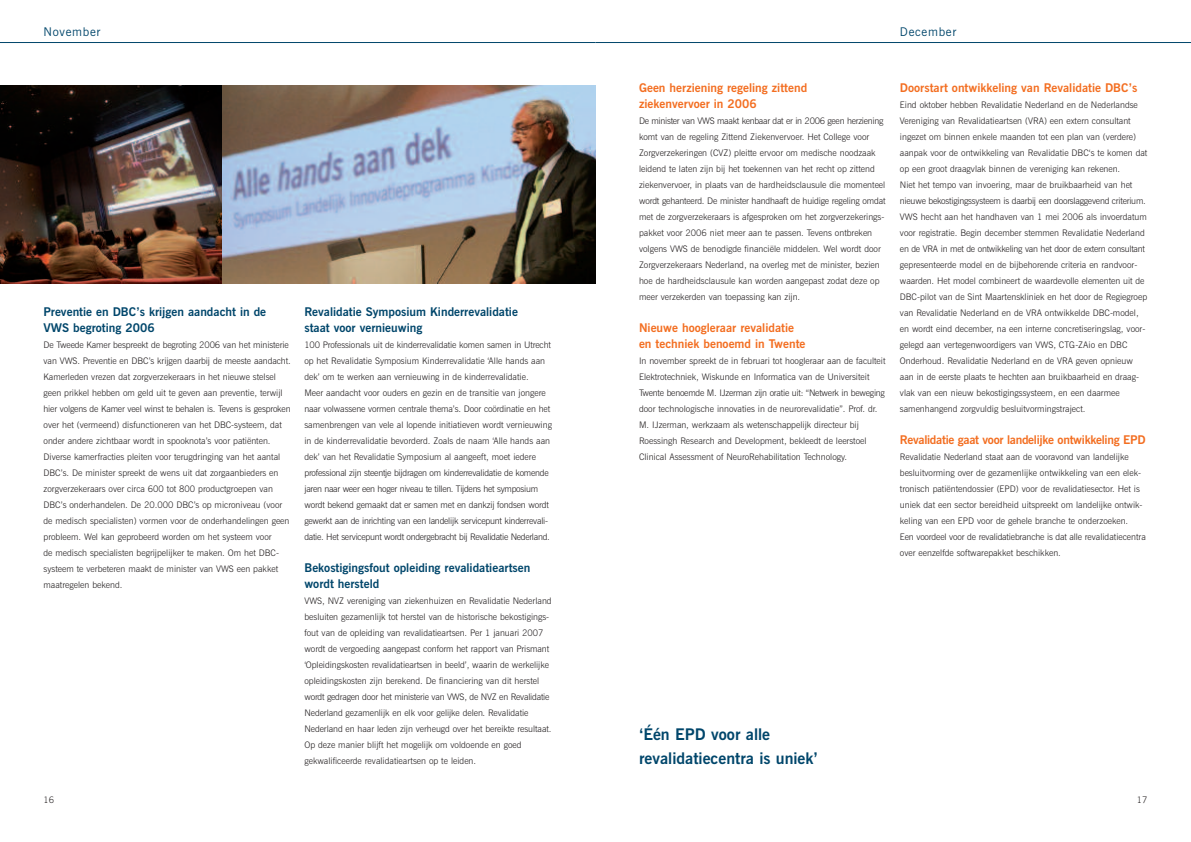
<style>
.page{position:relative;width:1191px;height:842px;background:#fff}
.page>*{position:absolute;margin:0;border:0;box-sizing:border-box;transform-origin:0 0}
.t1{font:700 16px/24px "News Gothic BT";color:#00466b}
.t2{font:700 12px/16px "News Gothic BT";color:#00466b}
.t3{font:700 12px/16px "News Gothic BT";color:#f36e21}
.t4{font:700 12px "News Gothic BT";letter-spacing:-.025em;color:#f36e21}
.t5{font:12px "News Gothic BT";letter-spacing:.06em;color:#00466b}
.t6{font:300 9px/16px "News Gothic BT";color:#231f20}
</style>
<div class="page">
<hr style="left:0;top:42px;width:595px;height:1px;background:#00466b">
<hr style="left:595px;top:42px;width:596px;height:1px;background:#00466b">
<img style="left:0;top:85px;width:222px;height:198px">
<img style="left:222px;top:85px;width:373px;height:198px">
<h2 class="t5" style="left:44px;top:28px;width:58px">November</h2>
<h2 class="t5" style="left:900px;top:28px;width:58px">December</h2>
<h2 class="t2" style="left:44px;top:305px;width:224px">Preventie en DBC’s krijgen aandacht in de<br>VWS begroting 2006</h2>
<p class="t6" style="left:44px;top:338px;width:249px">De Tweede Kamer bespreekt de begroting 2006 van het ministerie van VWS. Preventie en DBC’s krijgen daarbij de meeste aandacht.<br>Kamerleden vrezen dat zorgverzekeraars in het nieuwe stelsel geen prikkel hebben om geld uit te geven aan preventie, terwijl hier volgens de Kamer veel winst te behalen is. Tevens is gesproken over het (vermeend) disfunctioneren van het DBC-systeem, dat onder andere zichtbaar wordt in spooknota’s voor patiënten.<br>Diverse kamerfracties pleiten voor terugdringing van het aantal DBC’s. De minister spreekt de wens uit dat zorgaanbieders en zorgverzekeraars over circa 600 tot 800 productgroepen van DBC’s onderhandelen. De 20.000 DBC’s op microniveau (voor de medisch specialisten) vormen voor de onderhandelingen geen probleem. Wel kan geprobeerd worden om het systeem voor<br>de medisch specialisten begrijpelijker te maken. Om het DBC&shy;systeem te verbeteren maakt de minister van VWS een pakket maatregelen bekend.</p>
<h2 class="t2" style="left:304px;top:305px;width:215px">Revalidatie Symposium Kinderrevalidatie staat voor vernieuwing</h2>
<p class="t6" style="left:304px;top:338px;width:249px">100 Professionals uit de kinderrevalidatie komen samen in Utrecht op het Revalidatie Symposium Kinderrevalidatie ‘Alle hands aan dek’ om te werken aan vernieuwing in de kinderrevalidatie.<br>Meer aandacht voor ouders en gezin en de transitie van jongere naar volwassene vormen centrale thema’s. Door coördinatie en het samenbrengen van vele al lopende initiatieven wordt vernieuwing in de kinderrevalidatie bevorderd. Zoals de naam ‘Alle hands aan dek’ van het Revalidatie Symposium al aangeeft, moet iedere professional zijn steentje bijdragen om kinderrevalidatie de komende jaren naar weer een hoger niveau te tillen. Tijdens het symposium wordt bekend gemaakt dat er samen met en dankzij fondsen wordt gewerkt aan de inrichting van een landelijk servicepunt kinderrevali&shy;datie. Het servicepunt wordt ondergebracht bij Revalidatie Nederland.</p>
<h2 class="t2" style="left:304px;top:561px;width:227px">Bekostigingsfout opleiding revalidatieartsen wordt hersteld</h2>
<p class="t6" style="left:304px;top:594px;width:249px">VWS, NVZ vereniging van ziekenhuizen en Revalidatie Nederland besluiten gezamenlijk tot herstel van de historische bekostigings&shy;fout van de opleiding van revalidatieartsen. Per 1 januari 2007 wordt de vergoeding aangepast conform het rapport van Prismant ‘Opleidingskosten revalidatieartsen in beeld’, waarin de werkelijke opleidingskosten zijn berekend. De financiering van dit herstel wordt gedragen door het ministerie van VWS, de NVZ en Revalidatie Nederland gezamenlijk en elk voor gelijke delen. Revalidatie Nederland en haar leden zijn verheugd over het bereikte resultaat.<br>Op deze manier blijft het mogelijk om voldoende en goed gekwalificeerde revalidatieartsen op te leiden.</p>
<h2 class="t3" style="left:639px;top:81px;width:170px">Geen herziening regeling zittend ziekenvervoer in 2006</h2>
<p class="t6" style="left:639px;top:114px;width:248px">De minister van VWS maakt kenbaar dat er in 2006 geen herziening komt van de regeling Zittend Ziekenvervoer. Het College voor Zorgverzekeringen (CVZ) pleitte ervoor om medische noodzaak leidend te laten zijn bij het toekennen van het recht op zittend ziekenvervoer, in plaats van de hardheidsclausule die momenteel wordt gehanteerd. De minister handhaaft de huidige regeling omdat met de zorgverzekeraars is afgesproken om het zorgverzekerings&shy;pakket voor 2006 niet meer aan te passen. Tevens ontbreken volgens VWS de benodigde financiële middelen. Wel wordt door Zorgverzekeraars Nederland, na overleg met de minister, bezien hoe de hardheidsclausule kan worden aangepast zodat deze op meer verzekerden van toepassing kan zijn.</p>
<h2 class="t3" style="left:639px;top:321px;width:168px">Nieuwe hoogleraar revalidatie en techniek benoemd in Twente</h2>
<p class="t6" style="left:639px;top:354px;width:248px">In november spreekt de in februari tot hoogleraar aan de faculteit Elektrotechniek, Wiskunde en Informatica van de Universiteit Twente benoemde M. IJzerman zijn oratie uit: “Netwerk in beweging door technologische innovaties in de neurorevalidatie”. Prof. dr.<br>M. IJzerman, werkzaam als wetenschappelijk directeur bij Roessingh Research and Development, bekleedt de leerstoel Clinical Assessment of NeuroRehabilitation Technology.</p>
<h2 class="t3" style="left:900px;top:81px;width:239px">Doorstart ontwikkeling van Revalidatie DBC’s</h2>
<p class="t6" style="left:900px;top:98px;width:249px">Eind oktober hebben Revalidatie Nederland en de Nederlandse Vereniging van Revalidatieartsen (VRA) een extern consultant ingezet om binnen enkele maanden tot een plan van (verdere) aanpak voor de ontwikkeling van Revalidatie DBC‘s te komen dat op een groot draagvlak binnen de vereniging kan rekenen.<br>Niet het tempo van invoering, maar de bruikbaarheid van het nieuwe bekostigingssysteem is daarbij een doorslaggevend criterium.<br>VWS hecht aan het handhaven van 1 mei 2006 als invoerdatum voor registratie. Begin december stemmen Revalidatie Nederland en de VRA in met de ontwikkeling van het door de extern consultant gepresenteerde model en de bijbehorende criteria en randvoor&shy;waarden. Het model combineert de waardevolle elementen uit de DBC-pilot van de Sint Maartenskliniek en het door de Regiegroep van Revalidatie Nederland en de VRA ontwikkelde DBC-model, en wordt eind december, na een interne concretiseringslag, voor&shy;gelegd aan vertegenwoordigers van VWS, CTG-ZAio en DBC Onderhoud. Revalidatie Nederland en de VRA geven opnieuw aan in de eerste plaats te hechten aan bruikbaarheid en draag&shy;vlak van een nieuw bekostigingssysteem, en een daarmee samenhangend zorgvuldig besluitvormingstraject.</p>
<h2 class="t4" style="left:900px;top:436px;width:247px">Revalidatie gaat voor landelijke ontwikkeling EPD</h2>
<p class="t6" style="left:900px;top:450px;width:247px">Revalidatie Nederland staat aan de vooravond van landelijke besluitvorming over de gezamenlijke ontwikkeling van een elek&shy;tronisch patiëntendossier (EPD) voor de revalidatiesector. Het is uniek dat een sector bereidheid uitspreekt om landelijke ontwik&shy;keling van een EPD voor de gehele branche te onderzoeken.<br>Een voordeel voor de revalidatiebranche is dat alle revalidatiecentra over eenzelfde softwarepakket beschikken.</p>
<h1 class="t1" style="left:639px;top:724px;width:180px">‘Één EPD voor alle revalidatiecentra is uniek’</h1>
<p class="t6" style="left:44px;top:793px;width:12px">16</p>
<p class="t6" style="left:1136px;top:793px;width:12px">17</p>
</div>
